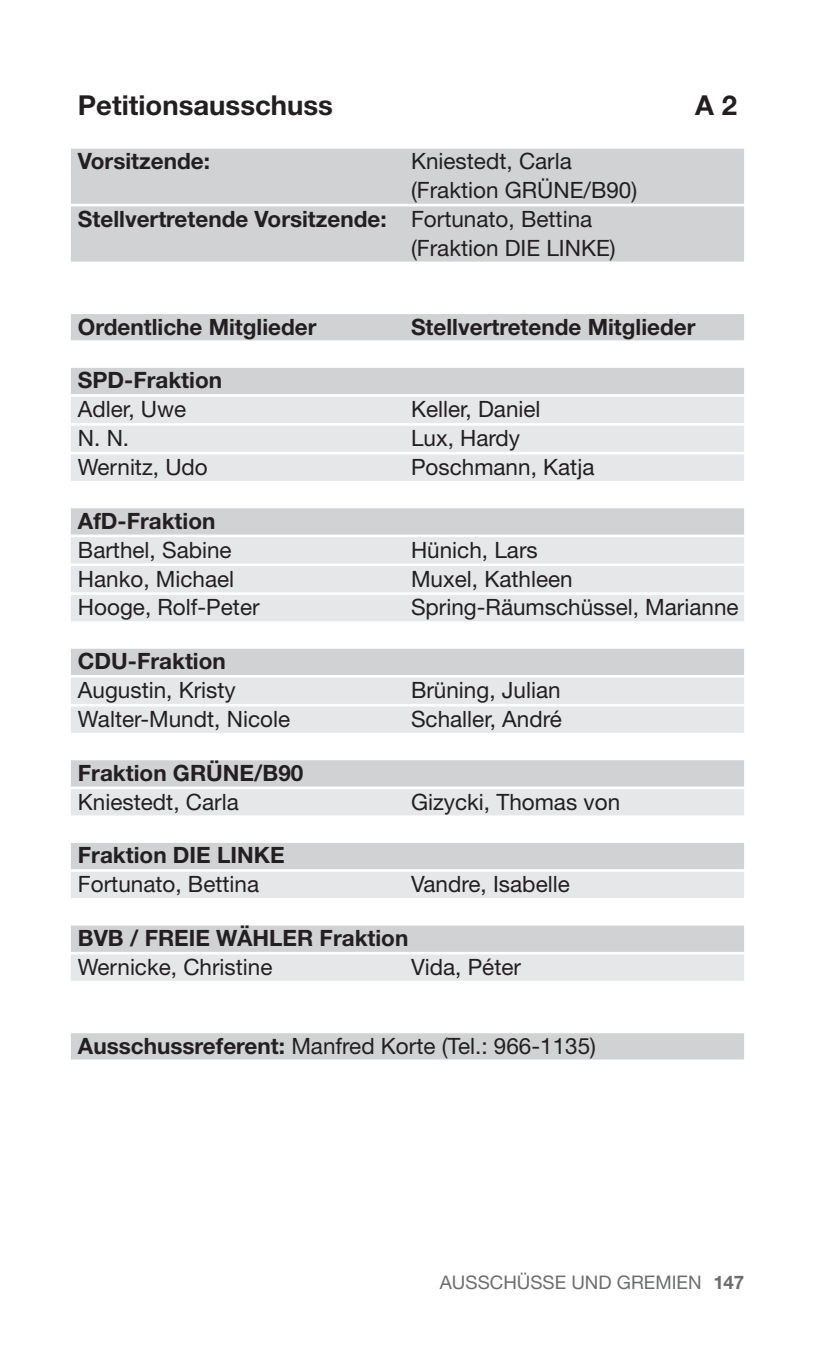
<style>
.page{position:relative;width:815px;height:1347px;background:#fff}
.page>*{position:absolute;margin:0;border:0;box-sizing:border-box;transform-origin:0 0}
.t1{font:700 27.5px "Helvetica Neue LT Std";color:#231f20}
.t2{font:22.5px "Helvetica Neue LT Std";color:#231f20}
.t3{font:700 22.5px "Helvetica Neue LT Std";color:#231f20}
.t4{font:18.75px "Helvetica Neue LT Std";color:#6c6d70}
.s1{font-weight:400}
.s2{font-weight:700}
</style>
<div class="page">
<div style="left:71px;top:149px;width:673px;height:26px;background:#d1d2d4"></div>
<div style="left:71px;top:174px;width:673px;height:30px;background:#d1d2d4"></div>
<div style="left:71px;top:206px;width:673px;height:27px;background:#d1d2d4"></div>
<div style="left:71px;top:231px;width:673px;height:30px;background:#d1d2d4"></div>
<div style="left:71px;top:314px;width:673px;height:26px;background:#d1d2d4"></div>
<div style="left:71px;top:368px;width:673px;height:26px;background:#d1d2d4"></div>
<div style="left:71px;top:397px;width:673px;height:26px;background:#e6e7e9"></div>
<div style="left:71px;top:425px;width:673px;height:27px;background:#e6e7e9"></div>
<div style="left:71px;top:454px;width:673px;height:27px;background:#e6e7e9"></div>
<div style="left:71px;top:508px;width:673px;height:26px;background:#d1d2d4"></div>
<div style="left:71px;top:537px;width:673px;height:26px;background:#e6e7e9"></div>
<div style="left:71px;top:566px;width:673px;height:26px;background:#e6e7e9"></div>
<div style="left:71px;top:595px;width:673px;height:26px;background:#e6e7e9"></div>
<div style="left:71px;top:648px;width:673px;height:27px;background:#d1d2d4"></div>
<div style="left:71px;top:677px;width:673px;height:27px;background:#e6e7e9"></div>
<div style="left:71px;top:706px;width:673px;height:26px;background:#e6e7e9"></div>
<div style="left:71px;top:760px;width:673px;height:26px;background:#d1d2d4"></div>
<div style="left:71px;top:789px;width:673px;height:26px;background:#e6e7e9"></div>
<div style="left:71px;top:843px;width:673px;height:26px;background:#d1d2d4"></div>
<div style="left:71px;top:871px;width:673px;height:27px;background:#e6e7e9"></div>
<div style="left:71px;top:925px;width:673px;height:26px;background:#d1d2d4"></div>
<div style="left:71px;top:954px;width:673px;height:26px;background:#e6e7e9"></div>
<div style="left:71px;top:1033px;width:673px;height:26px;background:#d1d2d4"></div>
<p class="t1" style="left:78px;top:88px;width:257px">Petitionsausschuss</p>
<p class="t1" style="left:695px;top:88px;width:43px">A 2</p>
<p class="t3" style="left:78px;top:147px;width:134px">Vorsitzende:</p>
<p class="t2" style="left:411px;top:148px;width:162px">Kniestedt, Carla</p>
<p class="t2" style="left:411px;top:177px;width:228px">(Fraktion GRÜNE/B90)</p>
<p class="t3" style="left:78px;top:205px;width:516px">Stellvertretende Vorsitzende: <span class="s1">Fortunato, Bettina</span></p>
<p class="t2" style="left:411px;top:234px;width:206px">(Fraktion DIE LINKE)</p>
<p class="t3" style="left:78px;top:313px;width:240px">Ordentliche Mitglieder</p>
<p class="t3" style="left:411px;top:313px;width:286px">Stellvertretende Mitglieder</p>
<p class="t3" style="left:78px;top:366px;width:146px">SPD-Fraktion</p>
<p class="t2" style="left:78px;top:396px;width:110px">Adler, Uwe</p>
<p class="t2" style="left:411px;top:396px;width:131px">Keller, Daniel</p>
<p class="t2" style="left:78px;top:425px;width:53px">N. N.</p>
<p class="t2" style="left:411px;top:425px;width:111px">Lux, Hardy</p>
<p class="t2" style="left:78px;top:453px;width:131px">Wernitz, Udo</p>
<p class="t2" style="left:411px;top:453px;width:185px">Poschmann, Katja</p>
<p class="t3" style="left:78px;top:507px;width:139px">AfD-Fraktion</p>
<p class="t2" style="left:78px;top:536px;width:155px">Barthel, Sabine</p>
<p class="t2" style="left:411px;top:536px;width:128px">Hünich, Lars</p>
<p class="t2" style="left:78px;top:565px;width:158px">Hanko, Michael</p>
<p class="t2" style="left:411px;top:565px;width:163px">Muxel, Kathleen</p>
<p class="t2" style="left:78px;top:594px;width:183px">Hooge, Rolf-Peter</p>
<p class="t2" style="left:411px;top:594px;width:329px">Spring-Räumschüssel, Marianne</p>
<p class="t3" style="left:78px;top:647px;width:149px">CDU-Fraktion</p>
<p class="t2" style="left:78px;top:676px;width:159px">Augustin, Kristy</p>
<p class="t2" style="left:411px;top:676px;width:151px">Brüning, Julian</p>
<p class="t2" style="left:78px;top:705px;width:214px">Walter-Mundt, Nicole</p>
<p class="t2" style="left:411px;top:705px;width:152px">Schaller, André</p>
<p class="t3" style="left:78px;top:759px;width:227px">Fraktion GRÜNE/B90</p>
<p class="t2" style="left:78px;top:788px;width:162px">Kniestedt, Carla</p>
<p class="t2" style="left:411px;top:788px;width:211px">Gizycki, Thomas von</p>
<p class="t3" style="left:78px;top:841px;width:208px">Fraktion DIE LINKE</p>
<p class="t2" style="left:78px;top:871px;width:183px">Fortunato, Bettina</p>
<p class="t2" style="left:411px;top:871px;width:160px">Vandre, Isabelle</p>
<p class="t3" style="left:78px;top:924px;width:332px">BVB / FREIE WÄHLER Fraktion</p>
<p class="t2" style="left:78px;top:953px;width:196px">Wernicke, Christine</p>
<p class="t2" style="left:411px;top:953px;width:112px">Vida, Péter</p>
<p class="t2" style="left:78px;top:1032px;width:520px"><span class="s2">Ausschussreferent:</span> Manfred Korte (Tel.: 966-1135)</p>
<p class="t4" style="left:440px;top:1271px;width:306px">AUSSCHÜSSE UND GREMIEN <span class="s2">147</span></p>
</div>
